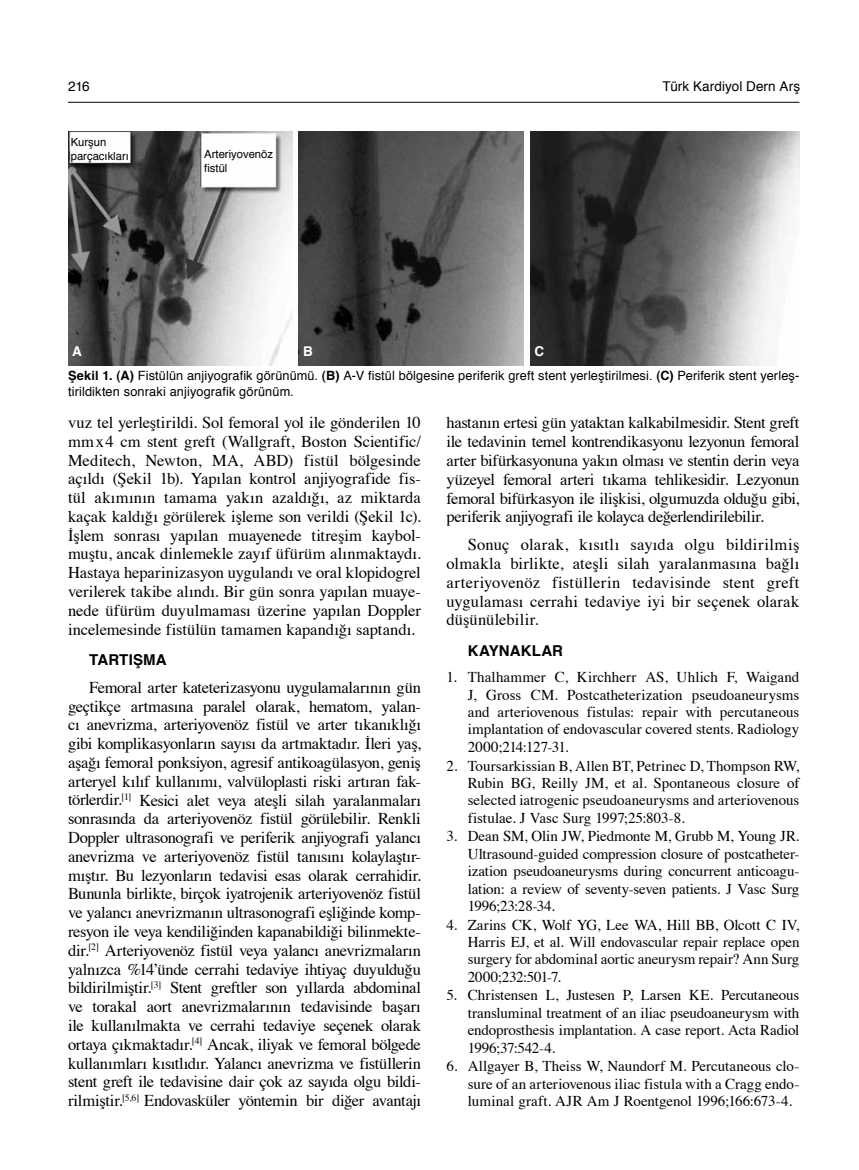
<style>
.page{position:relative;width:859px;height:1170px;background:#fff}
.page>*{position:absolute;margin:0;border:0;box-sizing:border-box;transform-origin:0 0}
.t1{font:16.5px/18.8px "Times";letter-spacing:-.01em;color:#000;text-align:justify}
.t2{font:15px/17.4px "Times";letter-spacing:-.005em;color:#000;text-align:justify}
.t3{font:700 15px "Helvetica";letter-spacing:.01em;color:#000}
.t4{font:13.5px "Helvetica";letter-spacing:.005em;color:#000}
.t5{font:700 13.5px "Helvetica";color:#fff}
.t6{font:12.75px/15.3px "Helvetica";letter-spacing:.01em;color:#000}
.t7{font:11.25px/13.5px "Helvetica";color:#000}
.s1{font-weight:700}
</style>
<div class="page">
<hr style="left:68px;top:102px;width:731px;height:1px;background:#000">
<img style="left:68px;top:132px;width:225px;height:233px">
<img style="left:299px;top:132px;width:224px;height:233px">
<img style="left:530px;top:132px;width:269px;height:233px">
<p class="t4" style="left:68px;top:76px;width:23px">216</p>
<p class="t4" style="left:663px;top:76px;width:139px">Türk Kardiyol Dern Arş</p>
<p class="t7" style="left:71px;top:136px;width:60px">Kurşun parçacıkları</p>
<p class="t7" style="left:204px;top:148px;width:70px">Arteriyovenöz fistül</p>
<p class="t5" style="left:72px;top:340px;width:11px">A</p>
<p class="t5" style="left:303px;top:340px;width:11px">B</p>
<p class="t5" style="left:534px;top:340px;width:11px">C</p>
<p class="t6" style="left:68px;top:368px;width:733px"><span class="s1">Şekil 1. (A)</span> Fistülün anjiyografik görünümü. <span class="s1">(B)</span> A-V fistül bölgesine periferik greft stent yerleştirilmesi. <span class="s1">(C)</span> Periferik stent yerleş&shy;tirildikten sonraki anjiyografik görünüm.</p>
<p class="t1" style="left:68px;top:411px;width:354px">vuz tel yerleştirildi. Sol femoral yol ile gönderilen 10 mmx4 cm stent greft (Wallgraft, Boston Scientific/ Meditech, Newton, MA, ABD) fistül bölgesinde açıldı (Şekil 1b). Yapılan kontrol anjiyografide fis&shy;tül akımının tamama yakın azaldığı, az miktarda kaçak kaldığı görülerek işleme son verildi (Şekil 1c).<br>İşlem sonrası yapılan muayenede titreşim kaybol&shy;muştu, ancak dinlemekle zayıf üfürüm alınmaktaydı.<br>Hastaya heparinizasyon uygulandı ve oral klopidogrel verilerek takibe alındı. Bir gün sonra yapılan muaye&shy;nede üfürüm duyulmaması üzerine yapılan Doppler incelemesinde fistülün tamamen kapandığı saptandı.</p>
<p class="t3" style="left:89px;top:648px;width:79px">TARTIŞMA</p>
<p class="t1" style="left:68px;top:676px;width:354px;text-indent:21px">Femoral arter kateterizasyonu uygulamalarının gün geçtikçe artmasına paralel olarak, hematom, yalan&shy;cı anevrizma, arteriyovenöz fistül ve arter tıkanıklığı gibi komplikasyonların sayısı da artmaktadır. İleri yaş, aşağı femoral ponksiyon, agresif antikoagülasyon, geniş arteryel kılıf kullanımı, valvüloplasti riski artıran fak&shy;törlerdir.<sup>[1]</sup> Kesici alet veya ateşli silah yaralanmaları sonrasında da arteriyovenöz fistül görülebilir. Renkli Doppler ultrasonografi ve periferik anjiyografi yalancı anevrizma ve arteriyovenöz fistül tanısını kolaylaştır&shy;mıştır. Bu lezyonların tedavisi esas olarak cerrahidir.<br>Bununla birlikte, birçok iyatrojenik arteriyovenöz fistül ve yalancı anevrizmanın ultrasonografi eşliğinde komp&shy;resyon ile veya kendiliğinden kapanabildiği bilinmekte&shy;dir.<sup>[2]</sup> Arteriyovenöz fistül veya yalancı anevrizmaların yalnızca %14’ünde cerrahi tedaviye ihtiyaç duyulduğu bildirilmiştir.<sup>[3]</sup> Stent greftler son yıllarda abdominal ve torakal aort anevrizmalarının tedavisinde başarı ile kullanılmakta ve cerrahi tedaviye seçenek olarak ortaya çıkmaktadır.<sup>[4]</sup> Ancak, iliyak ve femoral bölgede kullanımları kısıtlıdır. Yalancı anevrizma ve fistüllerin stent greft ile tedavisine dair çok az sayıda olgu bildi&shy;rilmiştir.<sup>[5,6]</sup> Endovasküler yöntemin bir diğer avantajı</p>
<p class="t1" style="left:446px;top:411px;width:354px">hastanın ertesi gün yataktan kalkabilmesidir. Stent greft ile tedavinin temel kontrendikasyonu lezyonun femoral arter bifürkasyonuna yakın olması ve stentin derin veya yüzeyel femoral arteri tıkama tehlikesidir. Lezyonun femoral bifürkasyon ile ilişkisi, olgumuzda olduğu gibi, periferik anjiyografi ile kolayca değerlendirilebilir.</p>
<p class="t1" style="left:446px;top:533px;width:354px;text-indent:21px">Sonuç olarak, kısıtlı sayıda olgu bildirilmiş olmakla birlikte, ateşli silah yaralanmasına bağlı arteriyovenöz fistüllerin tedavisinde stent greft uygulaması cerrahi tedaviye iyi bir seçenek olarak düşünülebilir.</p>
<p class="t3" style="left:468px;top:639px;width:97px">KAYNAKLAR</p>
<p class="t2" style="left:468px;top:667px;width:333px;text-indent:-21px">1. Thalhammer C, Kirchherr AS, Uhlich F, Waigand J, Gross CM. Postcatheterization pseudoaneurysms and arteriovenous fistulas: repair with percutaneous implantation of endovascular covered stents. Radiology 2000;214:127-31.</p>
<p class="t2" style="left:468px;top:755px;width:333px;text-indent:-21px">2. Toursarkissian B, Allen BT, Petrinec D, Thompson RW, Rubin BG, Reilly JM, et al. Spontaneous closure of selected iatrogenic pseudoaneurysms and arteriovenous fistulae. J Vasc Surg 1997;25:803-8.</p>
<p class="t2" style="left:468px;top:826px;width:333px;text-indent:-21px">3. Dean SM, Olin JW, Piedmonte M, Grubb M, Young JR.<br>Ultrasound-guided compression closure of postcatheter&shy;ization pseudoaneurysms during concurrent anticoagu&shy;lation: a review of seventy-seven patients. J Vasc Surg 1996;23:28-34.</p>
<p class="t2" style="left:468px;top:914px;width:333px;text-indent:-21px">4. Zarins CK, Wolf YG, Lee WA, Hill BB, Olcott C IV, Harris EJ, et al. Will endovascular repair replace open surgery for abdominal aortic aneurysm repair? Ann Surg 2000;232:501-7.</p>
<p class="t2" style="left:468px;top:985px;width:333px;text-indent:-21px">5. Christensen L, Justesen P, Larsen KE. Percutaneous transluminal treatment of an iliac pseudoaneurysm with endoprosthesis implantation. A case report. Acta Radiol 1996;37:542-4.</p>
<p class="t2" style="left:468px;top:1056px;width:333px;text-indent:-21px">6. Allgayer B, Theiss W, Naundorf M. Percutaneous clo&shy;sure of an arteriovenous iliac fistula with a Cragg endo&shy;luminal graft. AJR Am J Roentgenol 1996;166:673-4.</p>
</div>
